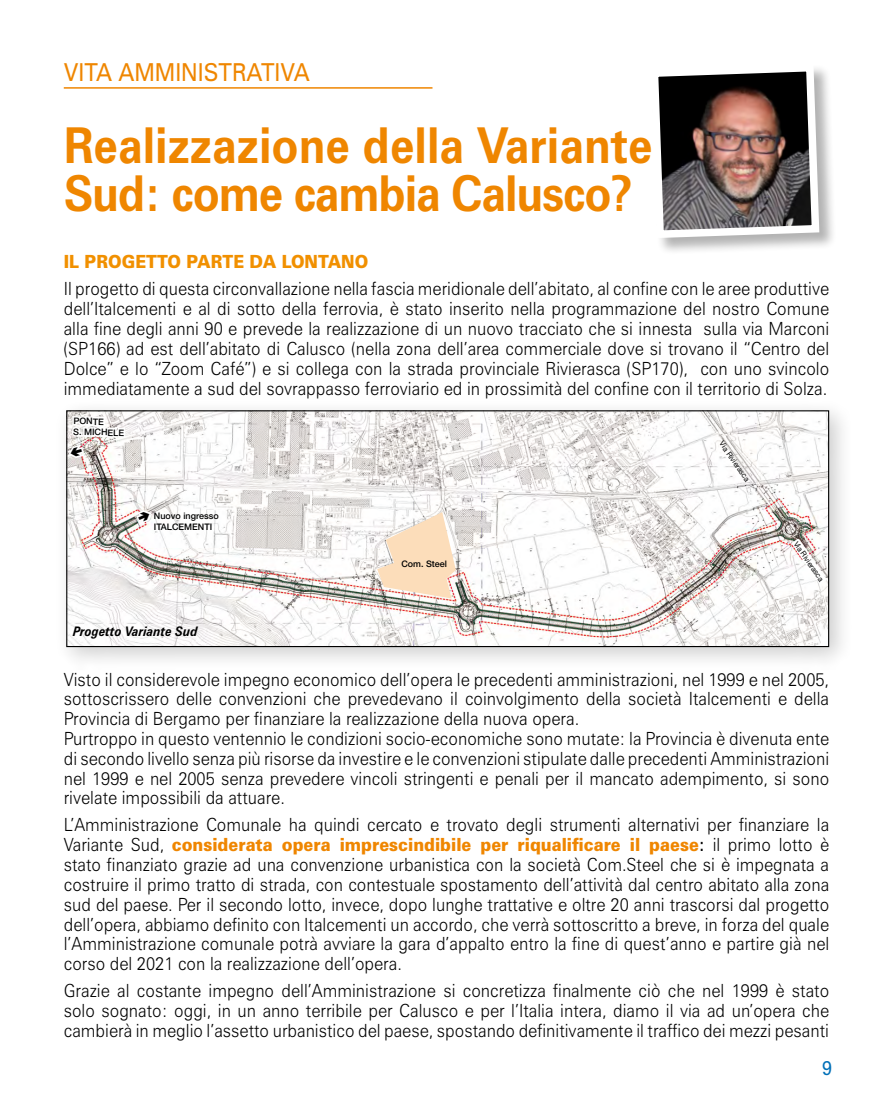
<style>
.page{position:relative;width:893px;height:1106px;background:#fff}
.page>*{position:absolute;margin:0;border:0;box-sizing:border-box;transform-origin:0 0}
.t1{font:700 49.5px/48px "Zurich BT";color:#ef8600;scale:.91 1}
.t2{font:24.75px "Zurich BT";color:#ef8600;scale:.91 1}
.t3{font:19.8px "Zurich BT";color:#0070b8;scale:.91 1}
.t4{font:300 18.15px/19.8px "Zurich BT";color:#000;text-align:justify;scale:.91 1}
.t5{font:900 18.15px "Zurich BT";color:#f19000;scale:.91 1}
.t6{font:italic 700 13.2px "Zurich BT";color:#000;scale:.91 1}
.t7{font:500 9px/10.8px "Helvetica Neue";color:#000}
.t8{font:7.5px "Helvetica Neue";color:#000}
.s1{font-weight:900;color:#ef8600}
.s2{font-weight:400}
</style>
<div class="page">
<hr style="left:64px;top:87px;width:368px;height:2px;background:#ef8600">
<div style="left:650px;top:64px;width:187px;height:192px;background:#000;opacity:.3"></div>
<img style="left:650px;top:64px;width:173px;height:178px">
<div style="left:54px;top:398px;width:800px;height:273px;background:#000;opacity:.2"></div>
<img style="left:153px;top:412px;width:674px;height:233px">
<svg style="left:791px;top:538px;width:36px;height:47px"></svg>
<svg style="left:377px;top:512px;width:79px;height:86px"></svg>
<svg style="left:67px;top:87px;width:86px;height:584px"></svg>
<h2 class="t2" style="left:64px;top:57px;width:268px">VITA AMMIN ISTRATIVA</h2>
<h1 class="t1" style="left:64px;top:120px;width:649px">Realizzazione della Variante<br>Sud: come cambia Calusco?</h1>
<p class="t5" style="left:64px;top:251px;width:336px">IL PROGETTO PARTE DA LONTANO</p>
<p class="t4" style="left:64px;top:279px;width:843px">Il progetto di questa circonvallazione nella fascia meridionale dell’abitato, al confine con le aree produttive dell’Italcementi e al di sotto della ferrovia, è stato inserito nella programmazione del nostro Comune alla fine degli anni 90 e prevede la realizzazione di un nuovo tracciato che si innesta sulla via Marconi (SP166) ad est dell’abitato di Calusco (nella zona dell’area commerciale dove si trovano il “Centro del Dolce” e lo “Zoom Café”) e si collega con la strada provinciale Rivierasca (SP170), con uno svincolo immediatamente a sud del sovrappasso ferroviario ed in prossimità del confine con il territorio di Solza.</p>
<p class="t7" style="left:74px;top:415px;width:52px;rotate:1deg">Ponte<br>S. mic hele</p>
<p class="t7" style="left:154px;top:510px;width:66px">Nuovo ingresso italcementi</p>
<p class="t6" style="left:73px;top:623px;width:138px">Progetto Variante Sud</p>
<p class="t7" style="left:401px;top:558px;width:47px">Com. Steel</p>
<p class="t8" style="left:725px;top:439px;width:48px;rotate:56deg">Via Rivierasca</p>
<p class="t8" style="left:799px;top:539px;width:48px;rotate:56deg">Via Rivierasca</p>
<p class="t4" style="left:64px;top:669px;width:843px;text-align:left">Visto il considerevole impegno economico dell’opera le precedenti amministrazioni, nel 1999 e nel 2005, sottoscrissero delle convenzioni che prevedevano il coinvolgimento della società Italcementi e della Provincia di Bergamo per finanziare la realizzazione della nuova opera.<br>Purtroppo in questo ventennio le condizioni socio-economiche sono mutate: la Provincia è divenuta ente di secondo livello senza più risorse da investire e le convenzioni stipulate dalle precedenti Amministrazioni nel 1999 e nel 2005 senza prevedere vincoli stringenti e penali per il mancato adempimento, si sono rivelate impossibili da attuare.</p>
<p class="t4" style="left:64px;top:815px;width:843px">L’Amministrazione Comunale ha quindi cercato e trovato degli strumenti alternativi per finanziare la Variante Sud, <span class="s1">considerata opera imprescindibile per riqualificare il paese</span><span class="s2">:</span> il primo lotto è stato finanziato grazie ad una convenzione urbanistica con la società Com.Steel che si è impegnata a costruire il primo tratto di strada, con contestuale spostamento dell’attività dal centro abitato alla zona sud del paese. Per il secondo lotto, invece, dopo lunghe trattative e oltre 20 anni trascorsi dal progetto dell’opera, abbiamo definito con Italcementi un accordo, che verrà sottoscritto a breve, in forza del quale l’Amministrazione comunale potrà avviare la gara d’appalto entro la fine di quest’anno e partire già nel corso del 2021 con la realizzazione dell’opera.</p>
<p class="t4" style="left:64px;top:980px;width:843px">Grazie al costante impegno dell’Amministrazione si concretizza finalmente ciò che nel 1999 è stato solo sognato: oggi, in un anno terribile per Calusco e per l’Italia intera, diamo il via ad un’opera che cambierà in meglio l’assetto urbanistico del paese, spostando definitivamente il traffico dei mezzi pesanti</p>
<p class="t3" style="left:822px;top:1056px;width:12px">9</p>
</div>
